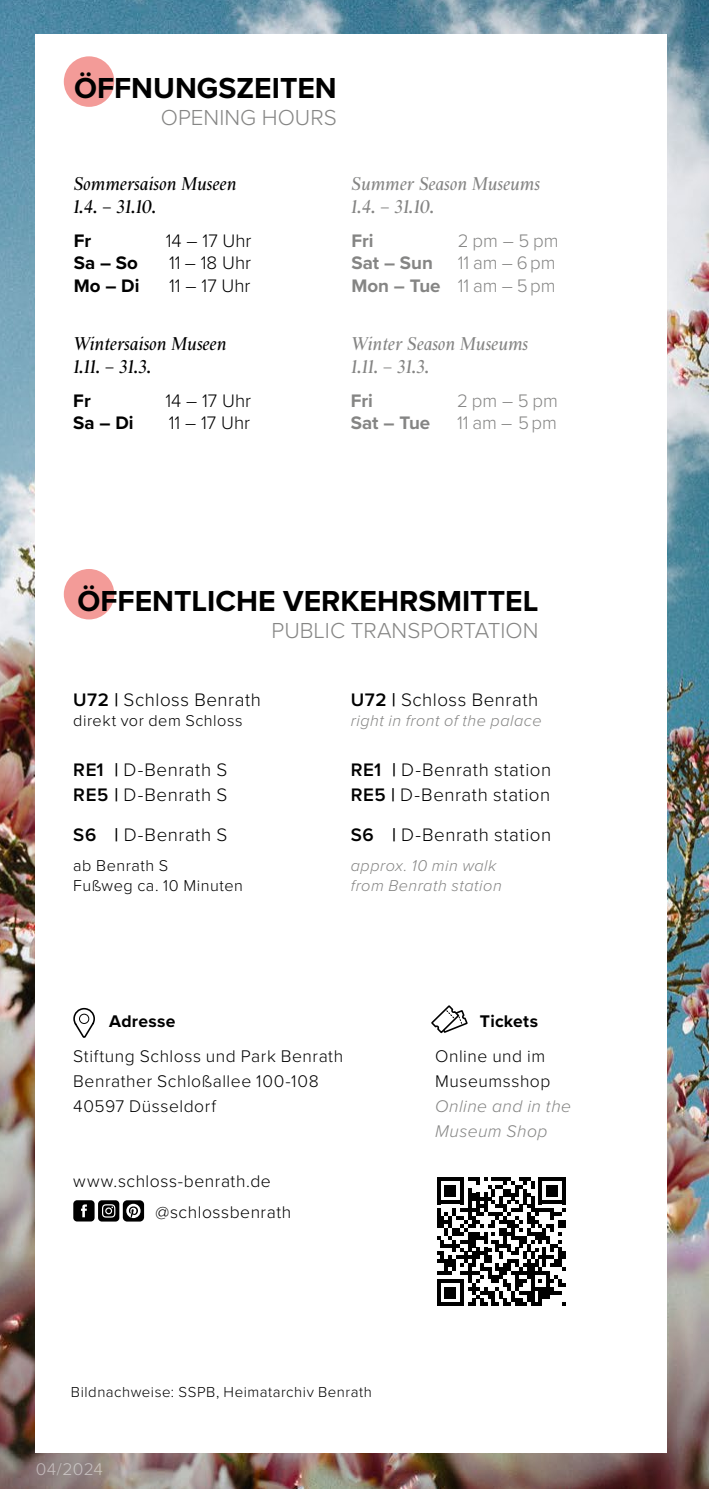
<style>
.page{position:relative;width:709px;height:1489px;background:#fff}
.page>*{position:absolute;margin:0;border:0;box-sizing:border-box;transform-origin:0 0}
.t1{font:700 30px "Proxima Nova";color:#000}
.t2{font:300 22.5px "Proxima Nova";color:#858584}
.t3{font:300 18.75px/25px "Proxima Nova";letter-spacing:.025em;color:#000}
.t4{font:italic 18.75px/22.5px "Starling";color:#858584}
.t5{font:italic 18.75px/22.5px "Starling";color:#000}
.t6{font:300 18.75px/22.5px "Proxima Nova";color:#858584;text-align:right}
.t7{font:700 18.75px "Proxima Nova";color:#858584}
.t8{font:700 18.75px "Proxima Nova";color:#000}
.t9{font:300 17.5px/25px "Proxima Nova";letter-spacing:.03em;color:#000}
.t10{font:italic 300 17.5px/25px "Proxima Nova";letter-spacing:.025em;color:#858584}
.t11{font:700 17.5px "Proxima Nova";letter-spacing:.015em;color:#000}
.t12{font:300 17.5px "Proxima Nova";letter-spacing:.01em;color:#fff}
.t13{font:italic 300 16.25px/20px "Proxima Nova";letter-spacing:.03em;color:#858584}
.t14{font:300 16.25px/20px "Proxima Nova";letter-spacing:.03em;color:#000}
.t15{font:300 15px "Proxima Nova";letter-spacing:.035em;color:#000}
.s1{font-weight:700}
.s2{font-weight:600}
</style>
<div class="page">
<img style="left:0;top:0;width:708px;height:1488px">
<hr style="left:708px;top:0;width:1px;height:1488px;background:#f8bd98">
<div style="left:35px;top:35px;width:631px;height:1417px;background:#fff"></div>
<div style="left:73px;top:1200px;width:22px;height:21px;background:#000;border-radius:4px"></div>
<svg style="left:81px;top:1204px;width:6px;height:13px"></svg>
<div style="left:98px;top:1200px;width:21px;height:21px;background:#000;border-radius:4px"></div>
<svg style="left:102px;top:1204px;width:13px;height:13px"></svg>
<div style="left:123px;top:1200px;width:21px;height:21px;background:#000;border-radius:4px"></div>
<svg style="left:126px;top:1203px;width:15px;height:14px"></svg>
<svg style="left:129px;top:1206px;width:9px;height:11px"></svg>
<svg style="left:431px;top:1005px;width:37px;height:29px"></svg>
<svg style="left:73px;top:1007px;width:22px;height:31px"></svg>
<div style="left:64px;top:56px;width:50px;height:51px;background:#f39b98;border-radius:50%"></div>
<div style="left:64px;top:569px;width:50px;height:50px;background:#f39b98;border-radius:50%"></div>
<svg style="left:437px;top:1177px;width:129px;height:129px"></svg>
<h1 class="t1" style="left:74px;top:65px;width:264px">ÖFFNUNGSZEITEN</h1>
<p class="t2" style="left:161px;top:101px;width:177px">OPENING HOURS</p>
<p class="t5" style="left:73px;top:173px;width:165px">Sommersaison Museen<br>1.4. – 31.10.</p>
<p class="t4" style="left:351px;top:173px;width:190px">Summer Season Museums<br>1.4. – 31.10.</p>
<p class="t8" style="left:74px;top:226px;width:19px">Fr</p>
<p class="t3" style="left:166px;top:227px;width:87px">14 – 17 Uhr</p>
<p class="t8" style="left:74px;top:249px;width:66px">Sa – So</p>
<p class="t3" style="left:169px;top:249px;width:83px">11 – 18 Uhr</p>
<p class="t8" style="left:74px;top:271px;width:67px">Mo – Di</p>
<p class="t3" style="left:169px;top:272px;width:83px">11 – 17 Uhr</p>
<p class="t7" style="left:351px;top:226px;width:24px">Fri</p>
<p class="t6" style="left:458px;top:228px;width:102px">2 pm – 5 pm</p>
<p class="t7" style="left:351px;top:249px;width:83px">Sat – Sun</p>
<p class="t6" style="left:351px;top:251px;width:206px">11 am – 6 pm<br><span class="s1">Mon – Tue</span> 11 am – 5 pm</p>
<p class="t5" style="left:73px;top:333px;width:155px">Wintersaison Museen<br>1.11. – 31.3.</p>
<p class="t4" style="left:351px;top:333px;width:178px">Winter Season Museums<br>1.11. – 31.3.</p>
<p class="t8" style="left:73px;top:386px;width:19px">Fr</p>
<p class="t3" style="left:165px;top:387px;width:87px">14 – 17 Uhr</p>
<p class="t8" style="left:73px;top:409px;width:62px">Sa – Di</p>
<p class="t3" style="left:169px;top:409px;width:83px">11 – 17 Uhr</p>
<p class="t7" style="left:351px;top:386px;width:24px">Fri</p>
<p class="t6" style="left:457px;top:388px;width:102px">2 pm – 5 pm</p>
<p class="t7" style="left:351px;top:409px;width:81px">Sat – Tue</p>
<p class="t6" style="left:457px;top:410px;width:101px">11 am – 5 pm</p>
<h1 class="t1" style="left:77px;top:578px;width:462px">ÖFFENTLICHE VERKEHRSMITTEL</h1>
<p class="t2" style="left:271px;top:614px;width:268px">PUBLIC TRANSPORTATION</p>
<p class="t3" style="left:73px;top:686px;width:189px"><span class="s2">U72 |</span> Schloss Benrath</p>
<p class="t14" style="left:73px;top:709px;width:171px">direkt vor dem Schloss</p>
<p class="t3" style="left:73px;top:756px;width:155px"><span class="s2">RE1 |</span> D-Benrath S<br><span class="s2">RE5 |</span> D-Benrath S</p>
<p class="t3" style="left:73px;top:821px;width:156px"><span class="s2">S6 |</span> D-Benrath S</p>
<p class="t14" style="left:73px;top:854px;width:171px">ab Benrath S<br>Fußweg ca. 10 Minuten</p>
<p class="t3" style="left:351px;top:686px;width:189px"><span class="s2">U72 |</span> Schloss Benrath</p>
<p class="t13" style="left:351px;top:709px;width:192px">right in front of the palace</p>
<p class="t3" style="left:351px;top:756px;width:202px"><span class="s2">RE1 |</span> D-Benrath station<br><span class="s2">RE5 |</span> D-Benrath station</p>
<p class="t3" style="left:351px;top:821px;width:202px"><span class="s2">S6 |</span> D-Benrath station</p>
<p class="t13" style="left:351px;top:854px;width:152px">approx. 10 min walk from Benrath station</p>
<p class="t11" style="left:109px;top:1008px;width:68px">Adresse</p>
<p class="t9" style="left:73px;top:1042px;width:271px">Stiftung Schloss und Park Benrath<br>Benrather Schloßallee 100-108<br>40597 Düsseldorf</p>
<p class="t9" style="left:156px;top:1164px;width:137px;line-height:31.2px;text-indent:-82px">www.schloss-benrath.de @schlossbenrath</p>
<p class="t11" style="left:480px;top:1008px;width:60px">Tickets</p>
<p class="t9" style="left:435px;top:1042px;width:117px">Online und im<br>Museumsshop</p>
<p class="t10" style="left:435px;top:1092px;width:138px">Online and in the<br>Museum Shop</p>
<p class="t15" style="left:71px;top:1380px;width:302px">Bildnachweise: SSPB, Heimatarchiv Benrath</p>
<p class="t12" style="left:35px;top:1455px;width:69px">04/2024</p>
</div>
